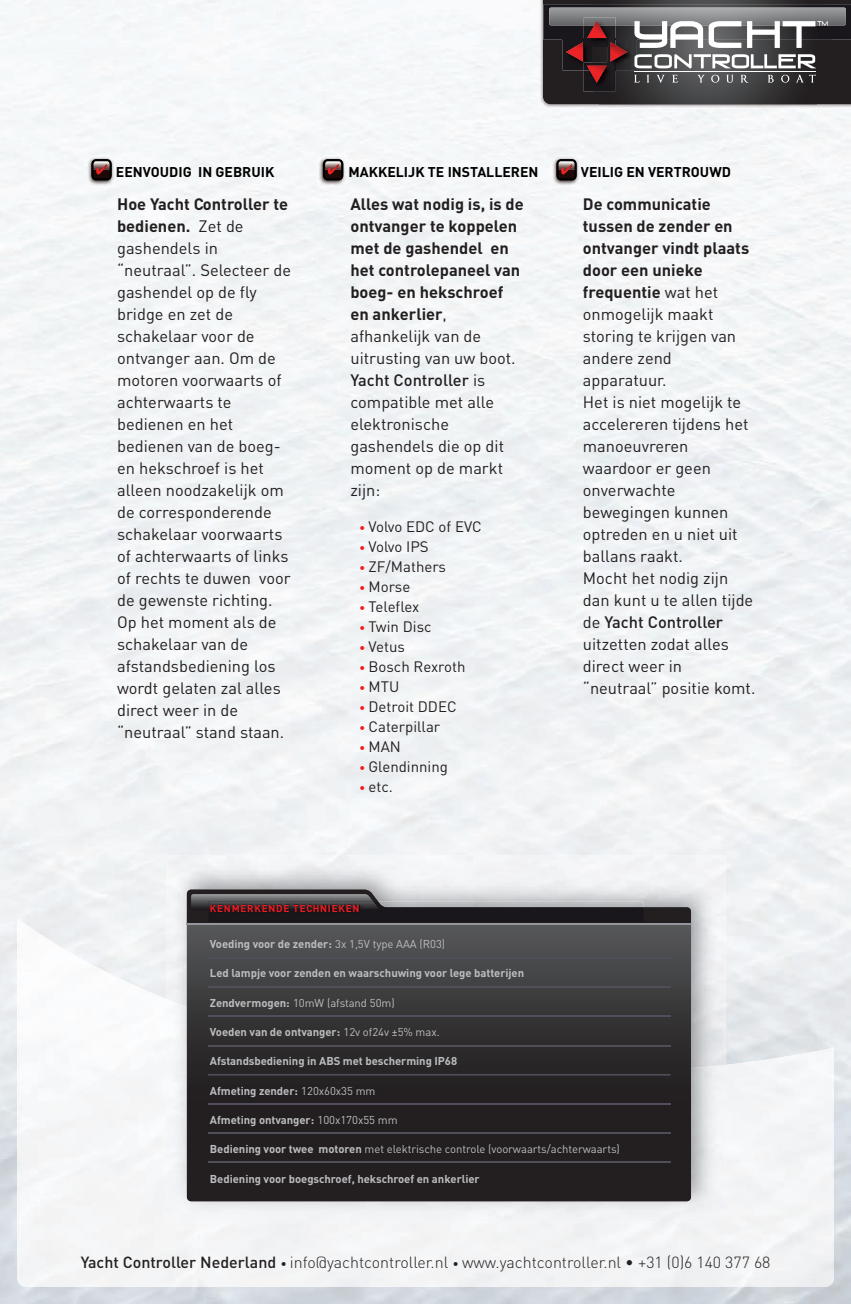
<style>
.page{position:relative;width:851px;height:1304px;background:#fff}
.page>*{position:absolute;margin:0;border:0;box-sizing:border-box;transform-origin:0 0}
.t1{font:16.4px/22px "DIN";color:#231f20}
.t2{font:300 16px "DIN";color:#231f20}
.t3{font:15px "DIN";color:#231f20}
.t4{font:700 14px "DIN";color:#000}
.t5{font:700 11.4px "DIN";letter-spacing:-.005em;color:#bcbdc0}
.t6{font:11.4px "DIN";letter-spacing:-.005em;color:#bcbdc0}
.t7{font:700 9.8px "DIN";letter-spacing:.075em;color:#ee1d23}
.s1{font-weight:700}
.s2{font-weight:500}
.s3{font-size:12px;color:#ee1d23}
.s4{font-weight:400}
.s5{font-size:12px}
</style>
<div class="page">
<img style="left:538px;top:0;width:312px;height:109px">
<svg style="left:543px;top:0;width:307px;height:104px;background:#5b5658"></svg>
<hr style="left:634px;top:71px;width:181px;height:1px;background:#fff">
<img style="left:86px;top:155px;width:30px;height:32px">
<svg style="left:91px;top:159px;width:21px;height:22px"></svg>
<img style="left:317px;top:155px;width:30px;height:32px">
<svg style="left:323px;top:159px;width:20px;height:22px"></svg>
<img style="left:550px;top:155px;width:30px;height:32px">
<svg style="left:556px;top:159px;width:20px;height:22px"></svg>
<img style="left:166px;top:855px;width:559px;height:144px">
<img style="left:166px;top:999px;width:559px;height:202px">
<svg style="left:187px;top:890px;width:504px;height:33px;background:#939395"></svg>
<svg style="left:187px;top:925px;width:504px;height:276px;background:#312f30"></svg>
<hr style="left:208px;top:957px;width:462px;height:2px;background:#504f59">
<hr style="left:208px;top:986px;width:462px;height:2px;background:#504f59">
<hr style="left:208px;top:1016px;width:462px;height:1px;background:#504f59">
<hr style="left:208px;top:1045px;width:462px;height:1px;background:#504f59">
<hr style="left:208px;top:1074px;width:462px;height:2px;background:#504f59">
<hr style="left:208px;top:1103px;width:462px;height:2px;background:#504f59">
<hr style="left:208px;top:1132px;width:462px;height:2px;background:#504f59">
<hr style="left:208px;top:1161px;width:462px;height:2px;background:#504f59">
<hr style="left:187px;top:923px;width:504px;height:2px;background:#97959c">
<img style="left:191px;top:894px;width:182px;height:16px">
<img style="left:208px;top:902px;width:435px;height:20px">
<img style="left:208px;top:902px;width:171px;height:8px">
<p class="t4" style="left:116px;top:163px;width:160px">EENVOUDIG IN GEBRUIK</p>
<p class="t4" style="left:348px;top:163px;width:191px">MAKKELIJK TE INSTALLEREN</p>
<p class="t4" style="left:581px;top:163px;width:151px">VEILIG EN VERTROUWD</p>
<p class="t1" style="left:117px;top:193px;width:176px"><span class="s1">Hoe Yacht Controller te bedienen.</span> Zet de gashendels in “neutraal”. Selecteer de gashendel op de fly bridge en zet de schakelaar voor de ontvanger aan. Om de motoren voorwaarts of achterwaarts te bedienen en het bedienen van de boeg&shy;en hekschroef is het alleen noodzakelijk om de corresponderende schakelaar voorwaarts of achterwaarts of links of rechts te duwen voor de gewenste richting.<br>Op het moment als de schakelaar van de afstandsbediening los wordt gelaten zal alles direct weer in de “neutraal” stand staan.</p>
<p class="t1" style="left:350px;top:193px;width:175px"><span class="s1">Alles wat nodig is, is de ontvanger te koppelen met de gashendel en het controlepaneel van boeg- en hekschroef en ankerlier</span>, afhankelijk van de uitrusting van uw boot.<br><span class="s2">Yacht Controller</span> is compatible met alle elektronische gashendels die op dit moment op de markt zijn:</p>
<p class="t1" style="left:582px;top:193px;width:174px"><span class="s1">De communicatie tussen de zender en ontvanger vindt plaats door een unieke frequentie</span> wat het onmogelijk maakt storing te krijgen van andere zend apparatuur.<br>Het is niet mogelijk te accelereren tijdens het manoeuvreren waardoor er geen onverwachte bewegingen kunnen optreden en u niet uit ballans raakt.<br>Mocht het nodig zijn dan kunt u te allen tijde de <span class="s2">Yacht Controller </span>uitzetten zodat alles direct weer in “neutraal” positie komt.</p>
<p class="t3" style="left:359px;top:517px;width:124px"><span class="s3">•</span> Volvo EDC of EVC</p>
<p class="t3" style="left:359px;top:537px;width:71px"><span class="s3">•</span> Volvo IPS</p>
<p class="t3" style="left:359px;top:557px;width:88px"><span class="s3">•</span> ZF/Mathers</p>
<p class="t3" style="left:359px;top:577px;width:53px"><span class="s3">•</span> Morse</p>
<p class="t3" style="left:359px;top:597px;width:62px"><span class="s3">•</span> Teleflex</p>
<p class="t3" style="left:359px;top:617px;width:74px"><span class="s3">•</span> Twin Disc</p>
<p class="t3" style="left:359px;top:637px;width:47px"><span class="s3">•</span> Vetus</p>
<p class="t3" style="left:359px;top:657px;width:108px"><span class="s3">•</span> Bosch Rexroth</p>
<p class="t3" style="left:359px;top:677px;width:42px"><span class="s3">•</span> MTU</p>
<p class="t3" style="left:359px;top:697px;width:99px"><span class="s3">•</span> Detroit DDEC</p>
<p class="t3" style="left:359px;top:717px;width:83px"><span class="s3">•</span> Caterpillar</p>
<p class="t3" style="left:359px;top:737px;width:43px"><span class="s3">•</span> MAN</p>
<p class="t3" style="left:359px;top:757px;width:90px"><span class="s3">•</span> Glendinning</p>
<p class="t3" style="left:359px;top:777px;width:35px"><span class="s3">•</span> etc.</p>
<p class="t7" style="left:210px;top:902px;width:151px">KENMERKENDE TECHNIEKEN</p>
<p class="t5" style="left:210px;top:936px;width:237px">Voeding voor de zender: <span class="s4">3x 1,5V type AAA (R03)</span></p>
<p class="t5" style="left:210px;top:966px;width:316px">Led lampje voor zenden en waarschuwing voor lege batterijen</p>
<p class="t6" style="left:210px;top:995px;width:186px"><span class="s1">Zendvermogen:</span> 10mW (afstand 50m)</p>
<p class="t5" style="left:210px;top:1024px;width:231px">Voeden van de ontvanger: <span class="s4">12v of24v ±5% max.</span></p>
<p class="t5" style="left:210px;top:1054px;width:249px">Afstandsbediening in ABS met bescherming IP68</p>
<p class="t5" style="left:210px;top:1083px;width:167px">Afmeting zender: <span class="s4">120x60x35 mm</span></p>
<p class="t5" style="left:210px;top:1112px;width:189px">Afmeting ontvanger: <span class="s4">100x170x55 mm</span></p>
<p class="t6" style="left:210px;top:1142px;width:411px"><span class="s1">Bediening voor twee motoren</span> met elektrische controle (voorwaarts/achterwaarts)</p>
<p class="t5" style="left:210px;top:1171px;width:271px">Bediening voor boegschroef, hekschroef en ankerlier</p>
<p class="t2" style="left:81px;top:1252px;width:691px"><span class="s2">Yacht Controller Nederland</span> <span class="s5">•</span> info@yachtcontroller.nl <span class="s5">•</span> www.yachtcontroller.nl • +31 (0)6 140 377 68</p>
</div>
